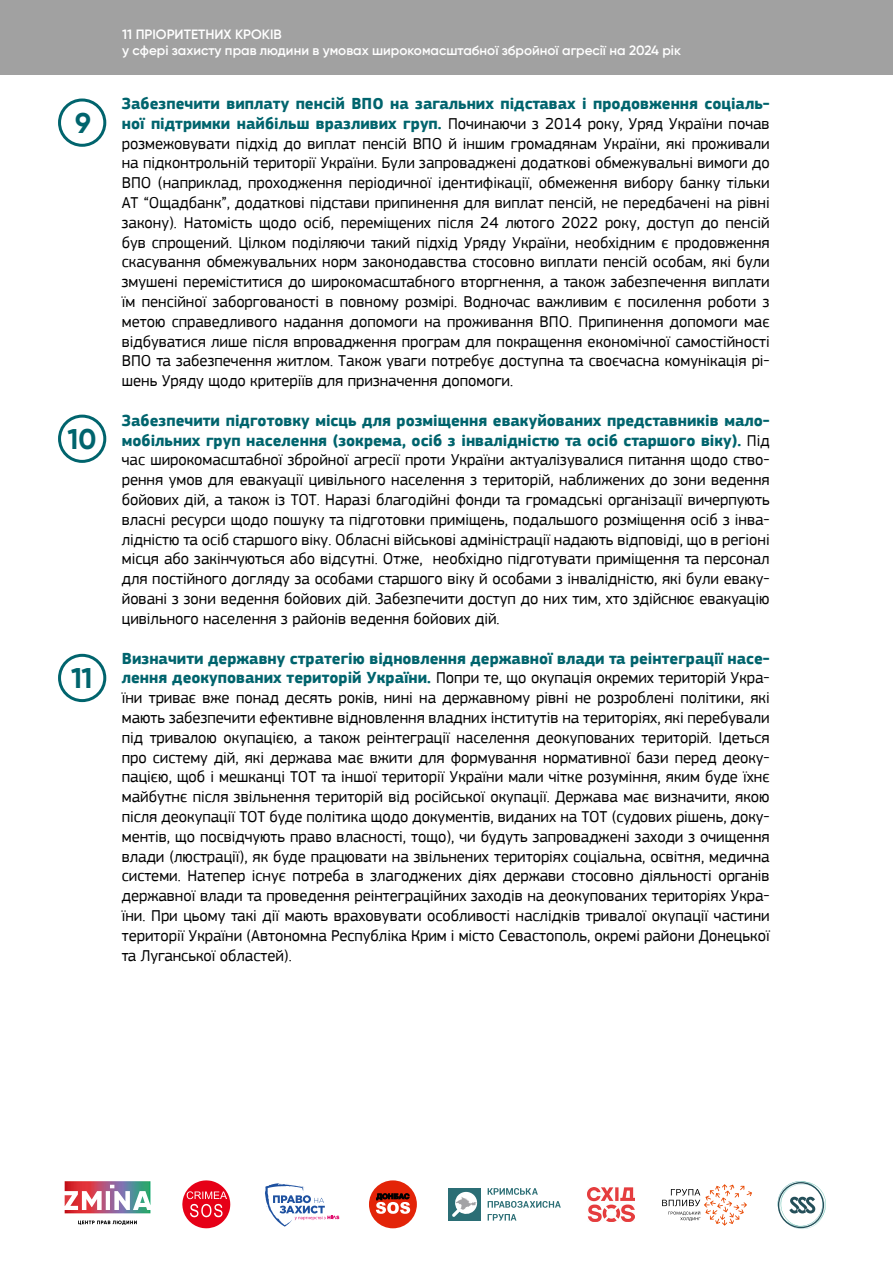
<style>
.page{position:relative;width:893px;height:1263px;background:#fff}
.page>*{position:absolute;margin:0;border:0;box-sizing:border-box;transform-origin:0 0}
.t1{font:700 28.5px "Gilroy";color:#00646d}
.t2{font:16.5px/19.8px "PF Square Sans Pro";color:#000;text-align:justify}
.t3{font:600 13.5px/16.2px "Gilroy";color:#fff}
.s1{font-weight:700;color:#00646d}
</style>
<div class="page">
<div style="left:0;top:0;width:893px;height:75px;background:#a1a1a1"></div>
<div style="left:448px;top:1188px;width:33px;height:33px;background:#2b6e75"></div>
<svg style="left:452px;top:1191px;width:26px;height:26px"></svg>
<svg style="left:488px;top:1188px;width:50px;height:7px"></svg>
<svg style="left:488px;top:1201px;width:73px;height:7px"></svg>
<svg style="left:488px;top:1214px;width:28px;height:7px"></svg>
<div style="left:369px;top:1180px;width:48px;height:48px;background:#e32408;border-radius:50%"></div>
<svg style="left:376px;top:1193px;width:34px;height:21px"></svg>
<svg style="left:662px;top:1184px;width:90px;height:42px"></svg>
<svg style="left:182px;top:1180px;width:48px;height:48px"></svg>
<svg style="left:778px;top:1181px;width:48px;height:48px"></svg>
<div style="left:58px;top:99px;width:48px;height:48px;border:3px solid #00646d;border-radius:50%"></div>
<div style="left:58px;top:415px;width:48px;height:48px;border:3px solid #00646d;border-radius:50%"></div>
<svg style="left:78px;top:1220px;width:59px;height:5px"></svg>
<img style="left:65px;top:1181px;width:85px;height:32px">
<div style="left:58px;top:654px;width:48px;height:48px;border:3px solid #00646d;border-radius:50%"></div>
<img style="left:587px;top:1187px;width:47px;height:34px">
<svg style="left:265px;top:1183px;width:74px;height:43px"></svg>
<h1 class="t1" style="left:75px;top:105px;width:17px">9</h1>
<h1 class="t1" style="left:67px;top:421px;width:30px">10</h1>
<h1 class="t1" style="left:71px;top:660px;width:23px">11</h1>
<p class="t3" style="left:122px;top:26px;width:560px">11 ПРІОРИТЕТНИХ КРОКІВ<br>у сфері захисту прав людини в умовах широкомасштабної збройної агресії на 2024 рік</p>
<p class="t2" style="left:122px;top:94px;width:649px"><span class="s1">Забезпечити виплату пенсій ВПО на загальних підставах і продовження соціаль&shy;ної підтримки найбільш вразливих груп.</span> Починаючи з 2014 року, Уряд України почав розмежовувати підхід до виплат пенсій ВПО й іншим громадянам України, які проживали на підконтрольній території України. Були запроваджені додаткові обмежувальні вимоги до ВПО (наприклад, проходження періодичної ідентифікації, обмеження вибору банку тільки АТ “Ощадбанк”, додаткові підстави припинення для виплат пенсій, не передбачені на рівні закону). Натомість щодо осіб, переміщених після 24 лютого 2022 року, доступ до пенсій був спрощений. Цілком поділяючи такий підхід Уряду України, необхідним є продовження скасування обмежувальних норм законодавства стосовно виплати пенсій особам, які були змушені переміститися до широкомасштабного вторгнення, а також забезпечення виплати їм пенсійної заборгованості в повному розмірі. Водночас важливим є посилення роботи з метою справедливого надання допомоги на проживання ВПО. Припинення допомоги має відбуватися лише після впровадження програм для покращення економічної самостійності ВПО та забезпечення житлом. Також уваги потребує доступна та своєчасна комунікація рі&shy;шень Уряду щодо критеріїв для призначення допомоги.</p>
<p class="t2" style="left:122px;top:411px;width:649px"><span class="s1">Забезпечити підготовку місць для розміщення евакуйованих представників мало&shy;мобільних груп населення (зокрема, осіб з інвалідністю та осіб старшого віку).</span> Під час широкомасштабної збройної агресії проти України актуалізувалися питання щодо ство&shy;рення умов для евакуації цивільного населення з територій, наближених до зони ведення бойових дій, а також із ТОТ. Наразі благодійні фонди та громадські організації вичерпують власні ресурси щодо пошуку та підготовки приміщень, подальшого розміщення осіб з інва&shy;лідністю та осіб старшого віку. Обласні військові адміністрації надають відповіді, що в регіоні місця або закінчуються або відсутні. Отже, необхідно підготувати приміщення та персонал для постійного догляду за особами старшого віку й особами з інвалідністю, які були еваку&shy;йовані з зони ведення бойових дій. Забезпечити доступ до них тим, хто здійснює евакуацію цивільного населення з районів ведення бойових дій.</p>
<p class="t2" style="left:122px;top:648px;width:649px"><span class="s1">Визначити державну стратегію відновлення державної влади та реінтеграції насе&shy;лення деокупованих територій України.</span> Попри те, що окупація окремих територій Укра&shy;їни триває вже понад десять років, нині на державному рівні не розроблені політики, які мають забезпечити ефективне відновлення владних інститутів на територіях, які перебували під тривалою окупацією, а також реінтеграції населення деокупованих територій. Ідеться про систему дій, які держава має вжити для формування нормативної бази перед деоку&shy;пацією, щоб і мешканці ТОТ та іншої території України мали чітке розуміння, яким буде їхнє майбутнє після звільнення територій від російської окупації. Держава має визначити, якою після деокупації ТОТ буде політика щодо документів, виданих на ТОТ (судових рішень, доку&shy;ментів, що посвідчують право власності, тощо), чи будуть запроваджені заходи з очищення влади (люстрації), як буде працювати на звільнених територіях соціальна, освітня, медична системи. Натепер існує потреба в злагоджених діях держави стосовно діяльності органів державної влади та проведення реінтеграційних заходів на деокупованих територіях Укра&shy;їни. При цьому такі дії мають враховувати особливості наслідків тривалої окупації частини території України (Автономна Республіка Крим і місто Севастополь, окремі райони Донецької та Луганської областей).</p>
</div>
